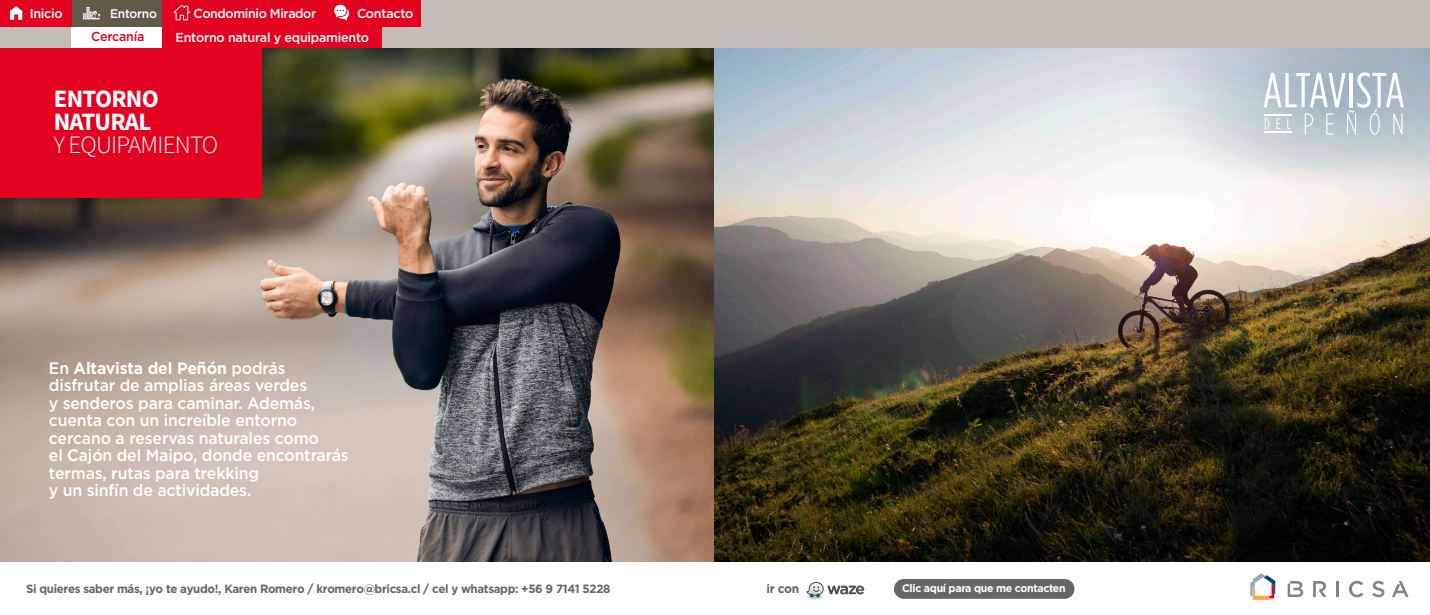
<style>
.page{position:relative;width:1430px;height:615px;background:#fff}
.page>*{position:absolute;margin:0;border:0;box-sizing:border-box;transform-origin:0 0}
.t1{font:700 25px/23px "Source Sans Pro";letter-spacing:-.03em;color:#fff}
.t2{font:300 25px "Source Sans Pro";letter-spacing:-.03em;color:#fff}
.t3{font:500 16.5px/17.5px "Gotham";letter-spacing:-.01em;color:#fff;scale:.96 1}
.t4{font:500 13px "Gotham";letter-spacing:-.02em;color:#fff;scale:.96 1}
.t5{font:500 13px "Gotham";letter-spacing:-.02em;color:#e30321;scale:.96 1}
.t6{font:500 12.5px "Gotham";letter-spacing:-.02em;color:#fff;scale:.96 1}
.t7{font:700 12.5px "Gotham";color:#666;scale:.96 1}
.t8{font:700 12px "Gotham";letter-spacing:-.03em;color:#666;scale:.96 1}
.t9{font:700 11px "Gotham";letter-spacing:-.03em;color:#fff;scale:.96 1}
.s1{font-weight:700}
</style>
<div class="page">
<img style="left:0;top:48px;width:714px;height:514px">
<img style="left:714px;top:48px;width:716px;height:514px">
<div style="left:0;top:48px;width:261px;height:150px;background:#e30321"></div>
<img style="left:1084px;top:48px;width:346px;height:142px">
<svg style="left:1264px;top:72px;width:140px;height:63px"></svg>
<div style="left:0;top:0;width:1430px;height:48px;background:#c4bdb7"></div>
<div style="left:72px;top:27px;width:90px;height:21px;background:#fff"></div>
<div style="left:162px;top:27px;width:220px;height:21px;background:#e30321"></div>
<div style="left:72px;top:0;width:90px;height:27px;background:#635949"></div>
<div style="left:0;top:0;width:72px;height:27px;background:#e30321"></div>
<div style="left:162px;top:0;width:165px;height:27px;background:#e30321"></div>
<div style="left:326px;top:0;width:95px;height:27px;background:#e30321"></div>
<svg style="left:10px;top:6px;width:12px;height:14px"></svg>
<svg style="left:334px;top:4px;width:16px;height:17px"></svg>
<svg style="left:83px;top:7px;width:17px;height:12px"></svg>
<svg style="left:174px;top:5px;width:16px;height:15px"></svg>
<div style="left:894px;top:579px;width:181px;height:20px;background:#666;border-radius:10px"></div>
<svg style="left:1250px;top:573px;width:25px;height:27px"></svg>
<hr style="left:1336px;top:581px;width:3px;height:16px;background:#838383">
<svg style="left:1349px;top:581px;width:14px;height:16px"></svg>
<svg style="left:1372px;top:581px;width:12px;height:16px"></svg>
<svg style="left:1288px;top:581px;width:15px;height:16px"></svg>
<svg style="left:1392px;top:581px;width:17px;height:16px"></svg>
<svg style="left:1313px;top:581px;width:13px;height:16px"></svg>
<img style="left:806px;top:592px;width:18px;height:8px">
<svg style="left:807px;top:582px;width:57px;height:16px"></svg>
<p class="t4" style="left:30px;top:5px;width:36px">Inicio</p>
<p class="t6" style="left:110px;top:5px;width:50px">Entorno</p>
<p class="t4" style="left:193px;top:5px;width:129px">Condominio Mirador</p>
<p class="t4" style="left:357px;top:5px;width:60px">Contacto</p>
<p class="t5" style="left:91px;top:28px;width:57px">Cercanía</p>
<p class="t4" style="left:176px;top:29px;width:203px">Entorno natural y equipamiento</p>
<h1 class="t1" style="left:54px;top:87px;width:107px">ENTORNO<br>NATURAL</h1>
<h1 class="t2" style="left:54px;top:130px;width:166px">Y EQUIPAMIENTO</h1>
<p class="t3" style="left:49px;top:359px;width:314px">En <span class="s1">Altavista del Peñón</span> podrás disfrutar de amplias áreas verdes<br>y senderos para caminar. Además, cuenta con un increíble entorno cercano a reservas naturales como<br>el Cajón del Maipo, donde encontrarás termas, rutas para trekking<br>y un sinfín de actividades.</p>
<p class="t8" style="left:26px;top:580px;width:610px">Si quieres saber más, ¡yo te ayudo!, Karen Romero / kromero@bricsa.cl / cel y whatsapp: +56 9 7141 5228</p>
<p class="t7" style="left:767px;top:580px;width:36px">ir con</p>
<p class="t9" style="left:902px;top:581px;width:172px">Clic aquí para que me contacten</p>
</div>
